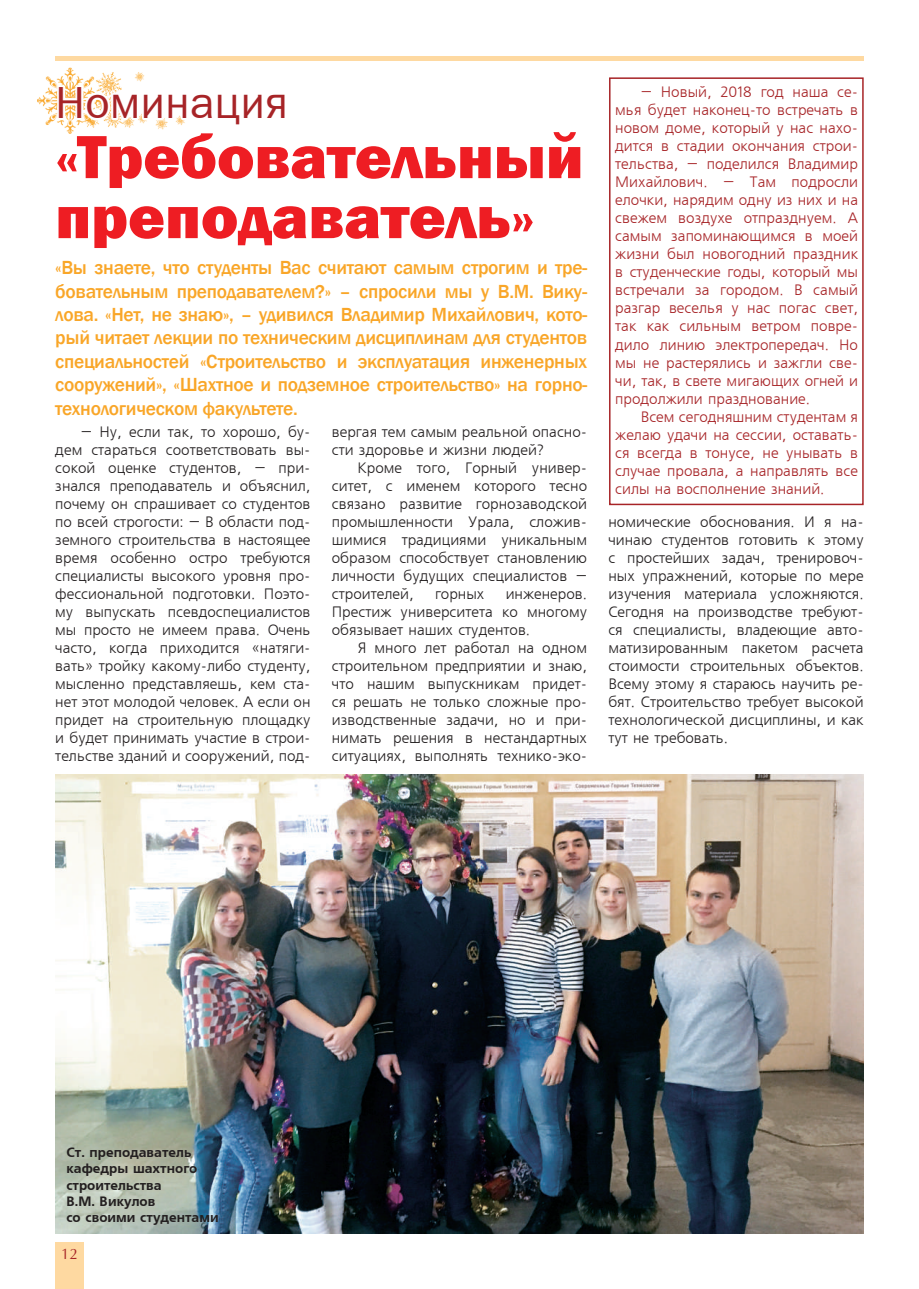
<style>
.page{position:relative;width:919px;height:1289px;background:#fff}
.page>*{position:absolute;margin:0;border:0;box-sizing:border-box;transform-origin:0 0}
.t1{font:800 63px/60px "Franklin Gothic";color:#ee1d23}
.t2{font:45px "Franklin Gothic Book C";color:#a72427}
.t3{font:500 19.5px/23.4px "Franklin Gothic";letter-spacing:-.015em;color:#f9a628;text-align:justify}
.t4{font:15px/18px "Free Set CTT";color:#231f20;text-align:justify}
.t5{font:15px/18px "Free Set CTT";color:#a72427;text-align:justify}
.t6{font:15px "AG Opus";color:#a72427}
.t7{font:13.5px/16.2px "AXP Free Set C Bold";color:#231f20}
</style>
<div class="page">
<div style="left:55px;top:1242px;width:28px;height:46px;background:#fed9a1"></div>
<hr style="left:55px;top:56px;width:808px;height:4px;background:#fed9a1">
<img style="left:37px;top:60px;width:164px;height:65px">
<svg style="left:55px;top:78px;width:146px;height:56px"></svg>
<div style="left:609px;top:77px;width:254px;height:428px;border:2px solid #a72427"></div>
<img style="left:55px;top:775px;width:808px;height:458px">
<h2 class="t2" style="left:55px;top:78px;width:234px">Номинация</h2>
<h1 class="t1" style="left:55px;top:127px;width:529px">«Требовательный преподаватель»</h1>
<p class="t3" style="left:55px;top:256px;width:533px">«Вы знаете, что студенты Вас считают самым строгим и тре&shy;бовательным преподавателем?» – спросили мы у В.М. Вику&shy;лова. «Нет, не знаю», – удивился Владимир Михайлович, кото&shy;рый читает лекции по техническим дисциплинам для студентов специальностей «Строительство и эксплуатация инженерных сооружений», «Шахтное и подземное строительство» на горно&shy;технологическом факультете.</p>
<p class="t4" style="left:332px;top:423px;width:257px">вергая тем самым реальной опасно&shy;сти здоровье и жизни людей?</p>
<p class="t4" style="left:332px;top:459px;width:257px;text-indent:26px">Кроме того, Горный универ&shy;ситет, с именем которого тесно связано развитие горнозаводской промышленности Урала, сложив&shy;шимися традициями уникальным образом способствует становлению личности будущих специалистов – строителей,</p>
<p class="t4" style="left:55px;top:423px;width:257px;text-indent:26px">– Ну, если так, то хорошо, бу&shy;дем стараться соответствовать вы&shy;сокой оценке студентов, – при&shy;знался преподаватель и объяснил, почему он спрашивает со студентов по всей строгости: – В области под&shy;земного строительства в настоящее время особенно остро требуются специалисты высокого уровня про&shy;фессиональной подготовки. Поэто&shy;му выпускать псевдоспециалистов мы просто не имеем права. Очень часто, когда приходится «натяги&shy;вать» тройку какому-либо студенту, мысленно представляешь, кем ста&shy;нет этот молодой человек. А если он придет на строительную площадку и будет принимать участие в строи&shy;тельстве зданий и сооружений, под-</p>
<p class="t4" style="left:332px;top:585px;width:257px;text-indent:174px">инженеров.<br>Престиж университета ко многому обязывает наших студентов.</p>
<p class="t4" style="left:332px;top:639px;width:257px;text-indent:26px">Я много лет работал на одном строительном предприятии и знаю, что нашим выпускникам придет&shy;ся решать не только сложные про&shy;изводственные задачи, но и при&shy;нимать решения в нестандартных ситуациях, выполнять технико-эко-</p>
<p class="t4" style="left:435px;top:585px;width:51px">горных</p>
<p class="t5" style="left:615px;top:84px;width:244px;text-indent:26px">– Новый, 2018 год наша се&shy;мья будет наконец-то встречать в новом доме, который у нас нахо&shy;дится в стадии окончания строи&shy;тельства, – поделился Владимир Михайлович. – Там подросли елочки, нарядим одну из них и на свежем воздухе отпразднуем. А самым запоминающимся в моей жизни был новогодний праздник в студенческие годы, который мы встречали за городом. В самый разгар веселья у нас погас свет, так как сильным ветром повре&shy;дило линию электропередач. Но мы не растерялись и зажгли све&shy;чи, так, в свете мигающих огней и продолжили празднование.</p>
<p class="t5" style="left:615px;top:408px;width:244px;text-indent:26px">Всем сегодняшним студентам я желаю удачи на сессии, оставать&shy;ся всегда в тонусе, не унывать в случае провала, а направлять все силы на восполнение знаний.</p>
<p class="t4" style="left:608px;top:513px;width:257px">номические обоснования. И я на&shy;чинаю студентов готовить к этому с простейших задач, тренировоч&shy;ных упражнений, которые по мере изучения материала усложняются.<br>Сегодня на производстве требуют&shy;ся специалисты, владеющие авто&shy;матизированным пакетом расчета стоимости строительных объектов.<br>Всему этому я стараюсь научить ре&shy;бят. Строительство требует высокой технологической дисциплины, и как тут не требовать.</p>
<p class="t7" style="left:66px;top:1144px;width:154px">Ст. преподаватель кафедры шахтного строительства<br>В.М. Викулов<br>со своими студентами</p>
<p class="t6" style="left:61px;top:1246px;width:18px">12</p>
</div>
